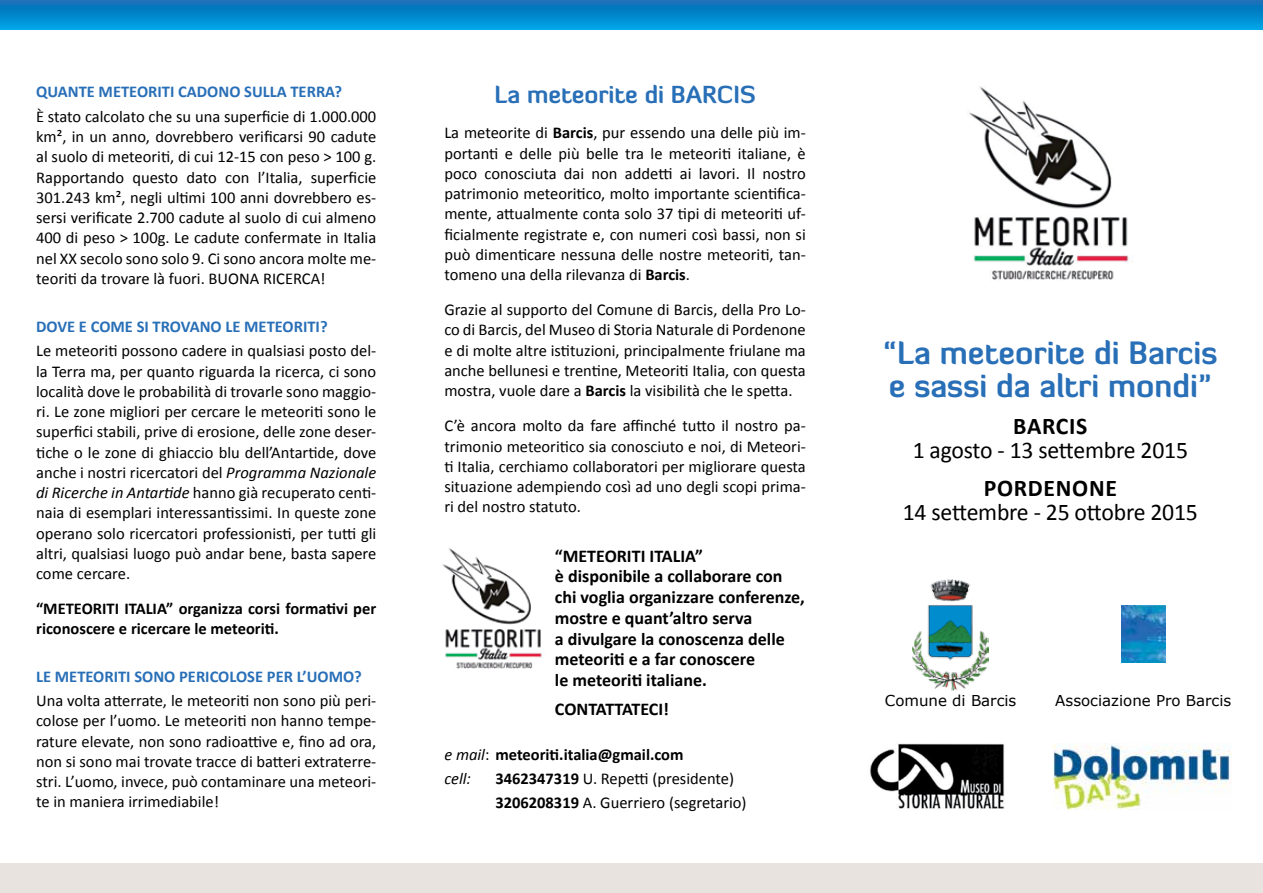
<style>
.page{position:relative;width:1263px;height:893px;background:#fff}
.page>*{position:absolute;margin:0;border:0;box-sizing:border-box;transform-origin:0 0}
.t1{font:700 31.5px/33px "Diavlo";color:#286fb7}
.t2{font:24px "Calibri";letter-spacing:-.01em;color:#000}
.t3{font:700 24px "Diavlo";color:#286fb7}
.t4{font:700 24px "Calibri";color:#000}
.t5{font:700 18px/20.7px "Calibri";color:#000}
.t6{font:16.5px/20.2px "Calibri";color:#000;text-align:justify}
.t7{font:700 16.5px/24px "Calibri";color:#000}
.t8{font:700 16.5px "Calibri";color:#286fb7}
.t9{font:15px "Verdana";color:#000}
.s1{font-style:italic}
.s2{font-weight:700}
.s3{font-weight:400;font-style:italic}
.s4{font-weight:400}
</style>
<div class="page">
<img style="left:913px;top:580px;width:75px;height:111px">
<img style="left:1053px;top:743px;width:179px;height:67px">
<img style="left:1121px;top:605px;width:44px;height:57px">
<img style="left:870px;top:743px;width:135px;height:66px">
<img style="left:969px;top:86px;width:164px;height:194px">
<svg style="left:0;top:0;width:1263px;height:30px;background:#0488cc"></svg>
<div style="left:0;top:863px;width:1263px;height:30px;background:#e8e3de"></div>
<img style="left:442px;top:548px;width:100px;height:120px">
<p class="t8" style="left:36px;top:81px;width:308px">QUANTE METEORITI CADONO SULLA TERRA?</p>
<p class="t6" style="left:36px;top:106px;width:342px">È stato calcolato che su una superficie di 1.000.000 km², in un anno, dovrebbero verificarsi 90 cadute al suolo di meteoriti, di cui 12-15 con peso &gt; 100 g.<br>Rapportando questo dato con l’Italia, superficie 301.243 km², negli ultimi 100 anni dovrebbero es&shy;sersi verificate 2.700 cadute al suolo di cui almeno 400 di peso &gt; 100g. Le cadute confermate in Italia nel XX secolo sono solo 9. Ci sono ancora molte me&shy;teoriti da trovare là fuori. BUONA RICERCA!</p>
<p class="t8" style="left:36px;top:316px;width:293px">DOVE E COME SI TROVANO LE METEORITI?</p>
<p class="t6" style="left:36px;top:341px;width:342px">Le meteoriti possono cadere in qualsiasi posto del&shy;la Terra ma, per quanto riguarda la ricerca, ci sono località dove le probabilità di trovarle sono maggio&shy;ri. Le zone migliori per cercare le meteoriti sono le superfici stabili, prive di erosione, delle zone deser&shy;tiche o le zone di ghiaccio blu dell’Antartide, dove anche i nostri ricercatori del <span class="s1">Programma Nazionale di Ricerche in Antartide</span> hanno già recuperato centi&shy;naia di esemplari interessantissimi. In queste zone operano solo ricercatori professionisti, per tutti gli altri, qualsiasi luogo può andar bene, basta sapere come cercare.</p>
<p class="t7" style="left:36px;top:598px;width:342px;line-height:19.8px">“METEORITI ITALIA” organizza corsi formativi per riconoscere e ricercare le meteoriti.</p>
<p class="t8" style="left:36px;top:666px;width:327px">LE METEORITI SONO PERICOLOSE PER L’UOMO?</p>
<p class="t6" style="left:36px;top:691px;width:342px">Una volta atterrate, le meteoriti non sono più peri&shy;colose per l’uomo. Le meteoriti non hanno tempe&shy;rature elevate, non sono radioattive e, fino ad ora, non si sono mai trovate tracce di batteri extraterre&shy;stri. L’uomo, invece, può contaminare una meteori&shy;te in maniera irrimediabile!</p>
<h2 class="t3" style="left:494px;top:79px;width:263px">La meteorite di BARCIS</h2>
<p class="t6" style="left:444px;top:123px;width:363px">La meteorite di <span class="s2">Barcis</span>, pur essendo una delle più im&shy;portanti e delle più belle tra le meteoriti italiane, è poco conosciuta dai non addetti ai lavori. Il nostro patrimonio meteoritico, molto importante scientifica&shy;mente, attualmente conta solo 37 tipi di meteoriti uf&shy;ficialmente registrate e, con numeri così bassi, non si può dimenticare nessuna delle nostre meteoriti, tan&shy;tomeno una della rilevanza di <span class="s2">Barcis</span>.</p>
<p class="t6" style="left:444px;top:300px;width:363px">Grazie al supporto del Comune di Barcis, della Pro Lo&shy;co di Barcis, del Museo di Storia Naturale di Pordenone e di molte altre istituzioni, principalmente friulane ma anche bellunesi e trentine, Meteoriti Italia, con questa mostra, vuole dare a <span class="s2">Barcis</span> la visibilità che le spetta.</p>
<p class="t6" style="left:444px;top:416px;width:363px">C’è ancora molto da fare affinché tutto il nostro pa&shy;trimonio meteoritico sia conosciuto e noi, di Meteori&shy;ti Italia, cerchiamo collaboratori per migliorare questa situazione adempiendo così ad uno degli scopi prima&shy;ri del nostro statuto.</p>
<p class="t5" style="left:555px;top:545px;width:251px">“METEORITI ITALIA”<br>è disponibile a collaborare con chi voglia organizzare conferenze, mostre e quant’altro serva<br>a divulgare la conoscenza delle meteoriti e a far conoscere<br>le meteoriti italiane.</p>
<p class="t5" style="left:555px;top:699px;width:116px">CONTATTATECI!</p>
<p class="t7" style="left:444px;top:742px;width:241px"><span class="s3">e mail</span><span class="s4">:</span> meteoriti.italia@gmail.com <span class="s3">cell:</span></p>
<p class="t6" style="left:495px;top:766px;width:253px;line-height:24px"><span class="s2">3462347319</span> U. Repetti (presidente)<br><span class="s2">3206208319</span> A. Guerriero (segretario)</p>
<h1 class="t1" style="left:883px;top:336px;width:336px">“La meteorite di Barcis e sassi da altri mondi”</h1>
<h2 class="t4" style="left:1013px;top:411px;width:27px">Barcis</h2>
<h2 class="t2" style="left:913px;top:435px;width:277px">1 agosto - 13 settembre 2015</h2>
<h2 class="t4" style="left:984px;top:472px;width:30px">Pordenone</h2>
<h2 class="t2" style="left:903px;top:497px;width:297px">14 settembre - 25 ottobre 2015</h2>
<p class="t9" style="left:885px;top:690px;width:133px">Comune di Barcis</p>
<p class="t9" style="left:1055px;top:690px;width:178px">Associazione Pro Barcis</p>
</div>
